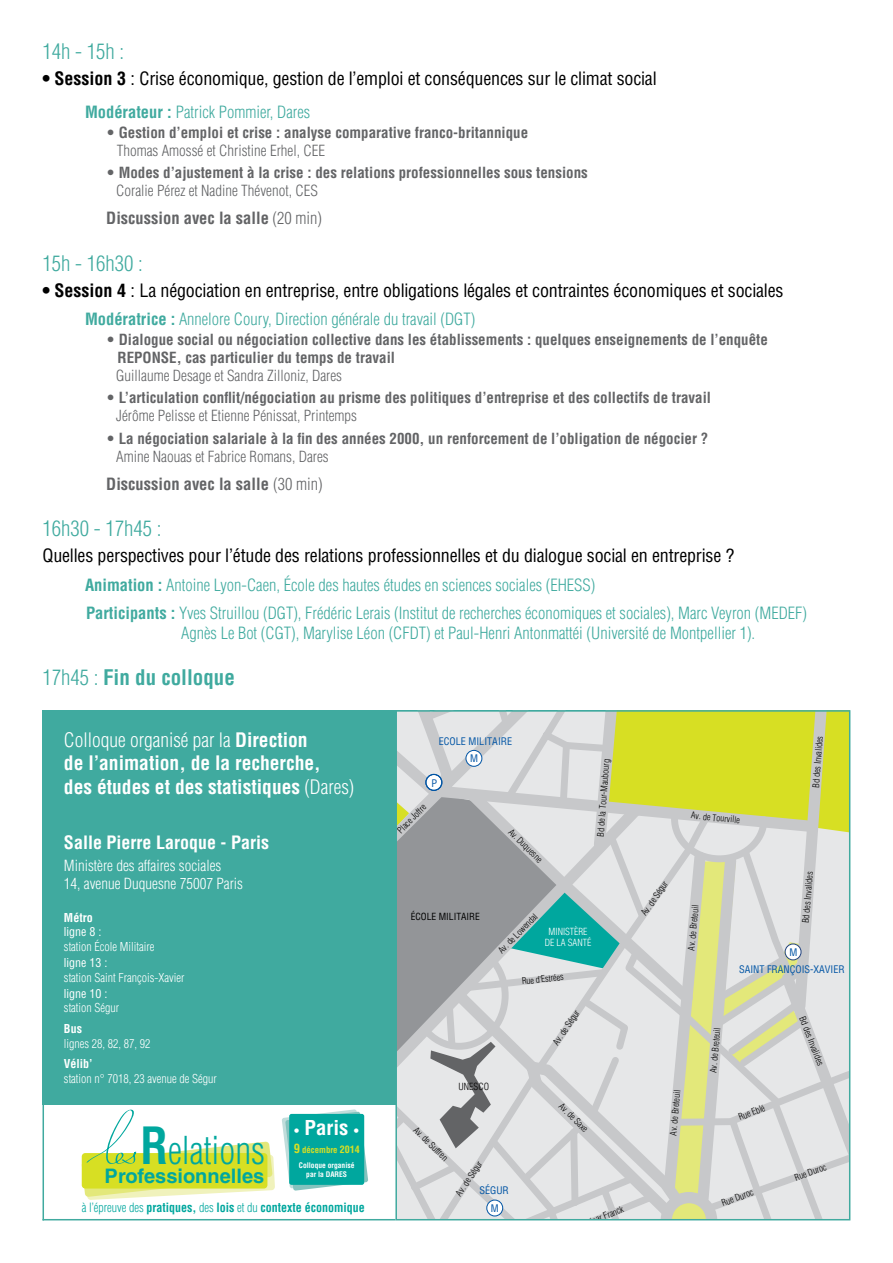
<style>
.page{position:relative;width:893px;height:1263px;background:#fff}
.page>*{position:absolute;margin:0;border:0;box-sizing:border-box;transform-origin:0 0}
.t1{font:300 condensed 37.5px "Helvetica";color:#00a79e;scale:.95 1}
.t2{font:300 condensed 21px "Helvetica";color:#40aa9f}
.t3{font:700 condensed 21px "Helvetica";color:#40aa9f}
.t4{font:700 19.95px "Helvetica";color:#00a79e}
.t5{font:700 condensed 19.95px "Helvetica";color:#fff;scale:1.04 1}
.t6{font:700 condensed 19.5px/23.4px "Helvetica";color:#fff}
.t7{font:condensed 18px "Helvetica";letter-spacing:-.01em;color:#000}
.t8{font:700 condensed 18px "Helvetica";color:#fff}
.t9{font:300 condensed 16.5px/28.3px "Helvetica";color:#40aa9f}
.t10{font:700 condensed 16.5px "Helvetica";color:#636466}
.t11{font:700 condensed 15px/18px "Helvetica";color:#636466}
.t12{font:300 condensed 15px/18px "Helvetica";color:#fff}
.t13{font:300 condensed 15px "Helvetica";color:#636466}
.t14{font:700 condensed 12.45px "Helvetica";color:#00a79e;scale:.96 1}
.t15{font:300 condensed 12px "Helvetica";color:#fff}
.t16{font:condensed 12px "Helvetica";color:#fff}
.t17{font:700 condensed 12px "Helvetica";color:#fff}
.t18{font:condensed 10.2px "Helvetica";color:#0054a4}
.t19{font:300 condensed 9.6px/11.6px "Helvetica";color:#fff;text-align:center}
.t20{font:condensed 9.6px "Helvetica";color:#000}
.t21{font:300 condensed 9.6px "Helvetica";color:#000}
.t22{font:300 condensed 9px "Helvetica";color:#000}
.t23{font:700 condensed 8.7px "Helvetica";color:#d7df23}
.t24{font:700 condensed 7.5px/8.7px "Helvetica";color:#fff;text-align:center}
.s1{font-weight:700}
.s2{font-weight:300}
.s3{font-weight:700;font-size:50.1px}
.s4{font-weight:300;font-size:11.7px}
.s5{font-size:12.45px}
.s6{font-size:10.05px}
</style>
<div class="page">
<div style="left:43px;top:710px;width:806px;height:394px;background:#40aa9f"></div>
<hr style="left:43px;top:1063px;width:1px;height:157px;background:#40aa9f">
<hr style="left:43px;top:1219px;width:352px;height:1px;background:#40aa9f">
<svg style="left:398px;top:713px;width:449px;height:504px;background:#cfd4bf"></svg>
<div style="left:466px;top:750px;width:16px;height:16px;background:#fff;border-radius:50%"></div>
<div style="left:465px;top:750px;width:17px;height:17px;border:1px solid #0054a4;border-radius:50%"></div>
<div style="left:425px;top:774px;width:17px;height:17px;background:#fff;border:1px solid #0054a4;border-radius:50%"></div>
<div style="left:425px;top:774px;width:17px;height:17px;border:1px solid #0054a4;border-radius:50%"></div>
<div style="left:785px;top:944px;width:16px;height:16px;background:#fff;border-radius:50%"></div>
<div style="left:785px;top:943px;width:16px;height:17px;border:1px solid #21427f;border-radius:50%"></div>
<div style="left:487px;top:1200px;width:16px;height:16px;background:#fff;border-radius:50%"></div>
<div style="left:486px;top:1199px;width:17px;height:17px;border:1px solid #0054a4;border-radius:50%"></div>
<div style="left:395px;top:710px;width:455px;height:510px;border:2px solid #40aa9f"></div>
<svg style="left:282px;top:1109px;width:86px;height:82px"></svg>
<div style="left:289px;top:1114px;width:75px;height:71px;background:#00a79e;border-radius:2px"></div>
<svg style="left:82px;top:1109px;width:193px;height:91px"></svg>
<h2 class="t2" style="left:43px;top:39px;width:83px">14h - 15h :</h2>
<p class="t7" style="left:43px;top:67px;width:616px"><span class="s1">• Session 3</span> : Crise économique, gestion de l’emploi et conséquences sur le climat social</p>
<p class="t9" style="left:85px;top:97px;width:227px"><span class="s1">Modérateur :</span> Patrick Pommier, Dares</p>
<p class="t11" style="left:117px;top:123px;width:413px;text-indent:-10px"><span class="s2">•</span> Gestion d’emploi et crise : analyse comparative franco-britannique<br><span class="s2">Thomas Amossé et Christine Erhel, CEE</span></p>
<p class="t11" style="left:116px;top:164px;width:473px;text-indent:-10px"><span class="s2">•</span> Modes d’ajustement à la crise : des relations professionnelles sous tensions<br><span class="s2">Coralie Pérez et Nadine Thévenot, CES</span></p>
<p class="t10" style="left:106px;top:208px;width:217px">Discussion avec la salle <span class="s2">(20 min)</span></p>
<h2 class="t2" style="left:43px;top:250px;width:102px">15h - 16h30 :</h2>
<p class="t7" style="left:43px;top:279px;width:743px"><span class="s1">• Session 4</span> : La négociation en entreprise, entre obligations légales et contraintes économiques et sociales</p>
<p class="t9" style="left:85px;top:305px;width:392px"><span class="s1">Modératrice :</span> Annelore Coury, Direction générale du travail (DGT)</p>
<p class="t11" style="left:118px;top:331px;width:652px;text-indent:-11px"><span class="s2">•</span> Dialogue social ou négociation collective dans les établissements : quelques enseignements de l’enquête<br>Reponse, cas particulier du temps de travail</p>
<p class="t13" style="left:116px;top:366px;width:227px">Guillaume Desage et Sandra Zilloniz, Dares</p>
<p class="t11" style="left:116px;top:389px;width:596px;text-indent:-10px"><span class="s2">•</span> L’articulation conflit/négociation au prisme des politiques d’entreprise et des collectifs de travail<br><span class="s2">Jérôme Pelisse et Etienne Pénissat, Printemps</span></p>
<p class="t11" style="left:116px;top:429px;width:594px;text-indent:-10px"><span class="s2">•</span> La négociation salariale à la fin des années 2000, un renforcement de l’obligation de négocier ?<br><span class="s2">Amine Naouas et Fabrice Romans, Dares</span></p>
<p class="t10" style="left:106px;top:474px;width:218px">Discussion avec la salle <span class="s2">(30 min)</span></p>
<h2 class="t2" style="left:43px;top:516px;width:120px">16h30 - 17h45 :</h2>
<p class="t7" style="left:43px;top:544px;width:693px">Quelles perspectives pour l’étude des relations professionnelles et du dialogue social en entreprise ?</p>
<p class="t9" style="left:85px;top:570px;width:724px"><span class="s1">Animation :</span> Antoine Lyon-Caen, École des hautes études en sciences sociales (EHESS)<br><span class="s1">Participants :</span> Yves Struillou (DGT), Frédéric Lerais (Institut de recherches économiques et sociales), Marc Veyron (MEDEF)</p>
<p class="t9" style="left:181px;top:618px;width:575px">Agnès Le Bot (CGT), Marylise Léon (CFDT) et Paul-Henri Antonmattéi (Université de Montpellier 1).</p>
<h2 class="t3" style="left:43px;top:664px;width:194px"><span class="s2">17h45 :</span> Fin du colloque</h2>
<h3 class="t6" style="left:64px;top:728px;width:292px"><span class="s2">Colloque organisé par la</span> Direction<br>de l’animation, de la recherche,<br>des études et des statistiques <span class="s2">(Dares)</span></h3>
<p class="t8" style="left:64px;top:831px;width:207px">Salle Pierre Laroque - Paris</p>
<p class="t12" style="left:64px;top:857px;width:181px">Ministère des affaires sociales<br>14, avenue Duquesne 75007 Paris</p>
<p class="t17" style="left:64px;top:910px;width:30px">Métro</p>
<p class="t16" style="left:64px;top:924px;width:39px">ligne 8 :</p>
<p class="t15" style="left:64px;top:939px;width:92px">station École Militaire</p>
<p class="t16" style="left:64px;top:955px;width:45px">ligne 13 :</p>
<p class="t15" style="left:64px;top:970px;width:122px">station Saint François-Xavier</p>
<p class="t16" style="left:64px;top:986px;width:45px">ligne 10 :</p>
<p class="t15" style="left:64px;top:1000px;width:57px">station Ségur</p>
<p class="t17" style="left:64px;top:1021px;width:19px">Bus</p>
<p class="t15" style="left:64px;top:1036px;width:88px">lignes 28, 82, 87, 92</p>
<p class="t17" style="left:64px;top:1056px;width:30px">Vélib’</p>
<p class="t15" style="left:64px;top:1071px;width:154px">station n° 7018, 23 avenue de Ségur</p>
<h1 class="t1" style="left:140px;top:1127px;width:133px"><span class="s3">R</span>elations</h1>
<h3 class="t4" style="left:105px;top:1163px;width:161px">Professionnelles</h3>
<h3 class="t5" style="left:293px;top:1115px;width:66px"><span class="s4">•</span> Paris <span class="s4">•</span></h3>
<p class="t23" style="left:294px;top:1145px;width:68px"><span class="s5">9</span> décembre <span class="s6">2014</span></p>
<p class="t24" style="left:299px;top:1161px;width:57px">Colloque organisé par la DARES</p>
<p class="t14" style="left:82px;top:1200px;width:296px"><span class="s2">à l’épreuve des</span> pratiques, <span class="s2">des</span> lois <span class="s2">et du</span> contexte économique</p>
<p class="t18" style="left:439px;top:735px;width:75px">ECOLE MILITAIRE</p>
<p class="t18" style="left:432px;top:776px;width:7px">P</p>
<p class="t22" style="left:395px;top:827px;width:38px;rotate:-45deg">Place Joffre</p>
<p class="t18" style="left:470px;top:752px;width:9px">M</p>
<p class="t22" style="left:514px;top:826px;width:45px;rotate:45deg">Av. Duquesne</p>
<p class="t22" style="left:595px;top:836px;width:79px;rotate:-86deg">Bd de la Tour-Maubourg</p>
<p class="t20" style="left:411px;top:910px;width:71px">ÉCOLE MILITAIRE</p>
<p class="t22" style="left:496px;top:947px;width:53px;rotate:-45deg">Av. de Lowendal</p>
<p class="t22" style="left:521px;top:975px;width:43px;rotate:-6deg">Rue d’Estrées</p>
<p class="t19" style="left:545px;top:925px;width:48px">MINISTÈRE<br>DE LA SANTÉ</p>
<p class="t22" style="left:550px;top:1040px;width:41px;rotate:-55deg">Av. de Ségur</p>
<p class="t21" style="left:459px;top:1081px;width:32px">UNESCO</p>
<p class="t22" style="left:419px;top:1124px;width:45px;rotate:44deg">Av. de Suffren</p>
<p class="t22" style="left:453px;top:1192px;width:41px;rotate:-56deg">Av. de Ségur</p>
<p class="t18" style="left:479px;top:1184px;width:31px">SÉGUR</p>
<p class="t18" style="left:491px;top:1201px;width:9px">M</p>
<p class="t22" style="left:564px;top:1101px;width:38px;rotate:44deg">Av. de Saxe</p>
<p class="t22" style="left:570px;top:1223px;width:56px;rotate:-21deg">Rue César Franck</p>
<p class="t22" style="left:692px;top:809px;width:50px;rotate:6deg">Av. de Tourville</p>
<p class="t22" style="left:810px;top:787px;width:53px;rotate:-86deg">Bd des Invalides</p>
<p class="t22" style="left:638px;top:911px;width:41px;rotate:-55deg">Av. de Ségur</p>
<p class="t22" style="left:686px;top:950px;width:47px;rotate:-85deg">Av. de Breteuil</p>
<p class="t22" style="left:800px;top:922px;width:53px;rotate:-85deg">Bd des Invalides</p>
<p class="t18" style="left:789px;top:946px;width:9px">M</p>
<p class="t18" style="left:739px;top:962px;width:107px">SAINT FRANÇOIS-XAVIER</p>
<p class="t22" style="left:708px;top:1072px;width:47px;rotate:-85deg">Av. de Breteuil</p>
<p class="t22" style="left:808px;top:1015px;width:53px;rotate:69deg">Bd des Invalides</p>
<p class="t22" style="left:668px;top:1135px;width:47px;rotate:-85deg">Av. de Breteuil</p>
<p class="t22" style="left:737px;top:1112px;width:29px;rotate:-21deg">Rue Eblé</p>
<p class="t22" style="left:720px;top:1198px;width:34px;rotate:-20deg">Rue Duroc</p>
<p class="t22" style="left:793px;top:1172px;width:34px;rotate:-20deg">Rue Duroc</p>
</div>
